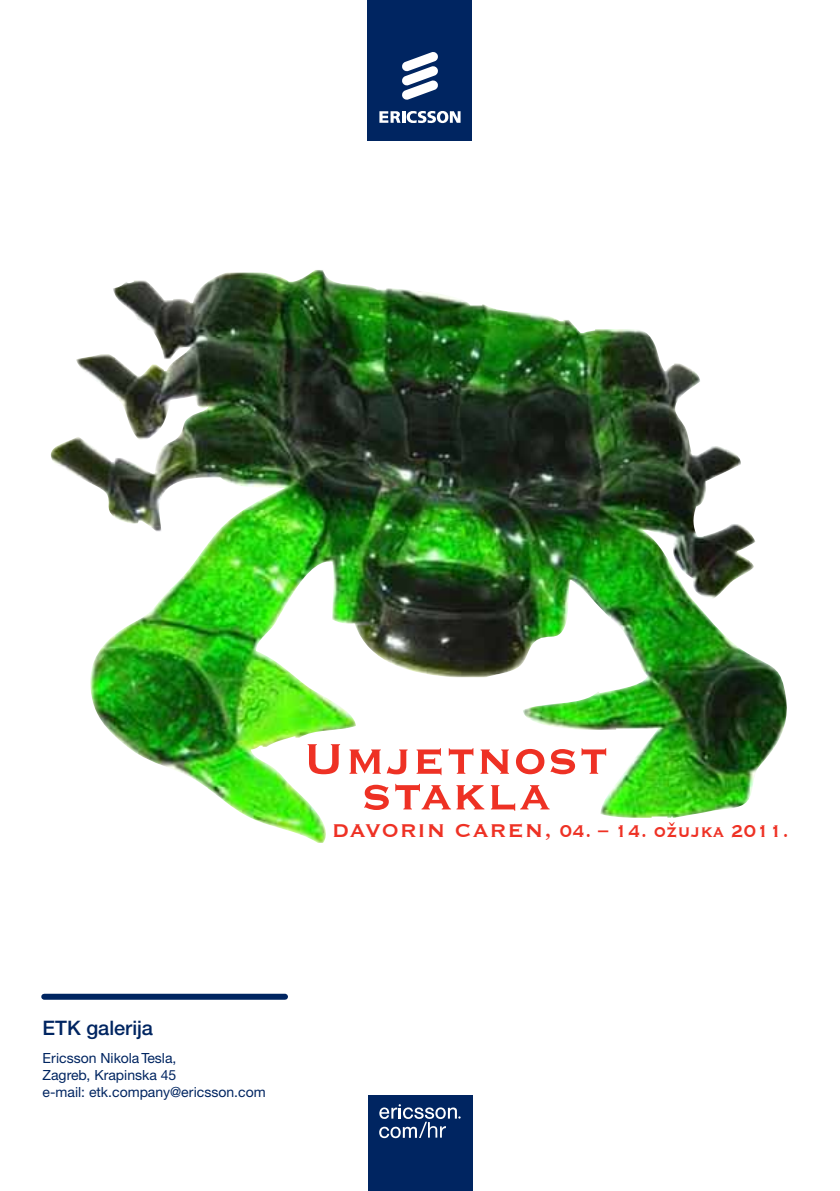
<style>
.page{position:relative;width:840px;height:1191px;background:#fff}
.page>*{position:absolute;margin:0;border:0;box-sizing:border-box;transform-origin:0 0}
.t1{font:700 22px "Copperplate Gothic BT";color:#ee3124;scale:.93 1}
.t2{font:500 20px "Ericsson Sans";color:#002561}
.t3{font:14px/16.8px "Ericsson Sans";color:#002561}
.s1{font-size:24px}
</style>
<div class="page">
<img style="left:50px;top:270px;width:737px;height:573px">
<div style="left:367px;top:0;width:105px;height:140px;background:#002561"></div>
<svg style="left:402px;top:52px;width:36px;height:48px"></svg>
<svg style="left:379px;top:111px;width:81px;height:13px"></svg>
<div style="left:367px;top:1095px;width:105px;height:96px;background:#002561"></div>
<svg style="left:379px;top:1104px;width:81px;height:34px"></svg>
<div style="left:44px;top:993px;width:241px;height:6px;background:#002561"></div>
<svg style="left:364px;top:784px;width:185px;height:27px"></svg>
<svg style="left:307px;top:744px;width:299px;height:31px"></svg>
<h1 class="t1" style="left:332px;top:819px;width:492px"><span class="s1">davorin caren,</span> 04. – 14. ožujka 2011.</h1>
<h2 class="t2" style="left:43px;top:1016px;width:112px">ETK galerija</h2>
<p class="t3" style="left:43px;top:1050px;width:224px">Ericsson Nikola Tesla,<br>Zagreb, Krapinska 45<br>e-mail: etk.company@ericsson.com</p>
</div>
